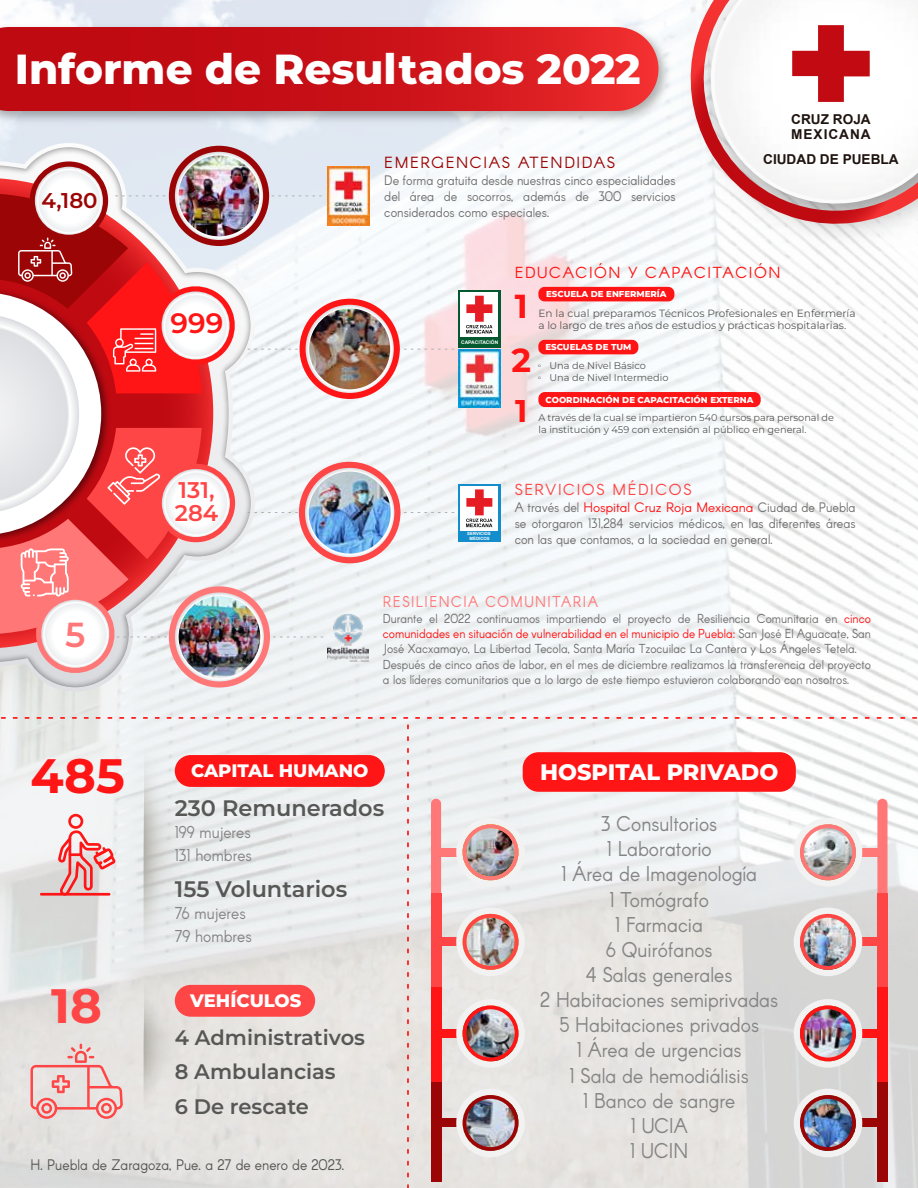
<style>
.page{position:relative;width:918px;height:1188px;background:#fff}
.page>*{position:absolute;margin:0;border:0;box-sizing:border-box;transform-origin:0 0}
.t1{font:700 48.3px "Montserrat";color:#ff1515}
.t2{font:700 48.3px "Montserrat";color:#ff4646}
.t3{font:800 42px "Montserrat";color:#fff}
.t4{font:600 34.65px "Montserrat";color:#f77}
.t5{font:700 33.3px "Montserrat";color:#ff1515}
.t6{font:700 31.35px "Montserrat";color:#ff1515}
.t7{font:600 28.05px "Montserrat";color:#ff1515}
.t8{font:600 22.65px/22.6px "Montserrat";color:#ff4646}
.t9{font:600 22.5px "Montserrat";color:#575756}
.t10{font:800 22.35px "Montserrat";color:#fff}
.t11{font:600 21.3px "Montserrat";color:#9c0505}
.t12{font:21px/25.2px "Arcon";color:#858585;text-align:center;scale:.92 1}
.t13{font:600 21px/34.5px "Montserrat";color:#575756}
.t14{font:800 18px "Montserrat";color:#fff}
.t15{font:16.8px/23px "Arcon";color:#858585;scale:.92 1}
.t16{font:15.75px "Arcon";letter-spacing:.1em;color:#9c0505}
.t17{font:15.6px "Arcon";letter-spacing:.1em;color:#ff1515}
.t18{font:15.6px "Arcon";letter-spacing:.1em;color:#ff4646}
.t19{font:15.45px "Arcon";letter-spacing:.1em;color:#f77;scale:.92 1}
.t20{font:15px "Arcon";color:#575756;scale:.92 1}
.t21{font:700 13.65px/14.9px "Arial";letter-spacing:.07em;color:#1f140f}
.t22{font:700 13.65px "Arial";color:#1f140f}
.t23{font:13.5px/16.2px "Arcon";color:#706f6f;text-align:justify;scale:.92 1}
.t24{font:12.75px/15.3px "Arcon";color:#706f6f;scale:.92 1}
.t25{font:10.5px/12px "Montserrat";color:#575756}
.t26{font:9.75px/12px "Montserrat";color:#575756}
.t27{font:800 8.55px "Montserrat";color:#fff}
.t28{font:700 4.95px "Arial";color:#fff}
.t29{font:700 4.35px/4.3px "Arial";color:#fff;text-align:center}
.s1{font-family:"Times New Roman"}
.s2{color:#ff1515}
</style>
<div class="page">
<img style="left:0;top:0;width:918px;height:1188px">
<img style="left:0;top:18px;width:651px;height:110px">
<svg style="left:0;top:27px;width:651px;height:84px;background:#cc141a"></svg>
<img style="left:651px;top:0;width:267px;height:272px">
<svg style="left:681px;top:0;width:237px;height:233px"></svg>
<svg style="left:687px;top:0;width:231px;height:225px"></svg>
<svg style="left:792px;top:25px;width:78px;height:77px"></svg>
<svg style="left:0;top:147px;width:251px;height:540px"></svg>
<svg style="left:30px;top:161px;width:78px;height:79px"></svg>
<svg style="left:35px;top:167px;width:68px;height:68px"></svg>
<div style="left:169px;top:146px;width:100px;height:100px;background:#9c0505;border-radius:50%"></div>
<svg style="left:175px;top:152px;width:88px;height:88px"></svg>
<img style="left:179px;top:155px;width:80px;height:81px;border-radius:40px">
<img style="left:327px;top:167px;width:43px;height:27px">
<svg style="left:411px;top:349px;width:43px;height:1px"></svg>
<svg style="left:411px;top:512px;width:43px;height:1px"></svg>
<div style="left:458px;top:484px;width:42px;height:57px;background:#148dcc"></div>
<div style="left:460px;top:486px;width:38px;height:44px;background:#fff"></div>
<svg style="left:466px;top:489px;width:26px;height:38px"></svg>
<svg style="left:0;top:194px;width:407px;height:483px"></svg>
<img style="left:327px;top:612px;width:42px;height:49px">
<div style="left:169px;top:586px;width:101px;height:102px;background:#f77;border-radius:50%"></div>
<svg style="left:175px;top:592px;width:89px;height:89px"></svg>
<img style="left:179px;top:596px;width:81px;height:82px;border-radius:41px">
<div style="left:300px;top:299px;width:100px;height:100px;background:#ff1515;border-radius:50%"></div>
<svg style="left:306px;top:305px;width:88px;height:88px"></svg>
<img style="left:309px;top:308px;width:81px;height:81px;border-radius:40px">
<div style="left:458px;top:290px;width:42px;height:58px;background:#045930"></div>
<div style="left:460px;top:293px;width:38px;height:44px;background:#fff"></div>
<svg style="left:466px;top:296px;width:26px;height:38px"></svg>
<img style="left:458px;top:350px;width:42px;height:57px">
<div style="left:538px;top:287px;width:136px;height:14px;background:#ff1515;border-radius:6px"></div>
<div style="left:538px;top:392px;width:223px;height:15px;background:#ff1515;border-radius:6px"></div>
<div style="left:538px;top:340px;width:100px;height:14px;background:#ff1515;border-radius:6px"></div>
<hr style="left:40px;top:893px;width:70px;height:3px;background:#ff1515">
<svg style="left:58px;top:814px;width:58px;height:82px"></svg>
<svg style="left:144px;top:752px;width:59px;height:200px;background:#e2e4e4"></svg>
<div style="left:175px;top:755px;width:210px;height:32px;background:#ff1515;border-radius:16px"></div>
<svg style="left:144px;top:982px;width:59px;height:128px;background:#dfddd9"></svg>
<div style="left:175px;top:985px;width:140px;height:32px;background:#ff4646;border-radius:16px"></div>
<svg style="left:30px;top:1044px;width:93px;height:75px;background:#eac4c2"></svg>
<svg style="left:403px;top:717px;width:6px;height:12px"></svg>
<div style="left:523px;top:752px;width:273px;height:40px;background:#ff1515;border-radius:16px"></div>
<div style="left:433px;top:937px;width:47px;height:9px;background:#ff4646"></div>
<svg style="left:431px;top:799px;width:10px;height:94px"></svg>
<div style="left:431px;top:893px;width:10px;height:100px;background:#ff4646"></div>
<div style="left:431px;top:988px;width:10px;height:99px;background:#ff1515"></div>
<div style="left:431px;top:1082px;width:10px;height:100px;background:#9c0505"></div>
<div style="left:433px;top:848px;width:47px;height:8px;background:#f77"></div>
<div style="left:456px;top:818px;width:69px;height:69px;background:#f2f2f2;border-radius:50%"></div>
<img style="left:463px;top:824px;width:56px;height:56px">
<div style="left:456px;top:908px;width:69px;height:68px;background:#f2f2f2;border-radius:50%"></div>
<img style="left:463px;top:914px;width:56px;height:56px">
<div style="left:433px;top:1029px;width:47px;height:9px;background:#ff1515"></div>
<div style="left:433px;top:1118px;width:47px;height:9px;background:#9c0505"></div>
<div style="left:456px;top:999px;width:69px;height:69px;background:#f2f2f2;border-radius:50%"></div>
<img style="left:463px;top:1005px;width:56px;height:56px">
<div style="left:456px;top:1089px;width:69px;height:68px;background:#f2f2f2;border-radius:50%"></div>
<img style="left:463px;top:1095px;width:56px;height:56px">
<div style="left:839px;top:937px;width:47px;height:9px;background:#ff4646"></div>
<svg style="left:877px;top:799px;width:11px;height:94px"></svg>
<div style="left:877px;top:893px;width:11px;height:100px;background:#ff4646"></div>
<div style="left:877px;top:988px;width:11px;height:99px;background:#ff1515"></div>
<div style="left:877px;top:1082px;width:11px;height:100px;background:#9c0505"></div>
<div style="left:839px;top:848px;width:47px;height:8px;background:#f77"></div>
<div style="left:839px;top:1029px;width:47px;height:9px;background:#ff1515"></div>
<div style="left:839px;top:1118px;width:47px;height:9px;background:#9c0505"></div>
<div style="left:794px;top:818px;width:68px;height:69px;background:#f2f2f2;border-radius:50%"></div>
<svg style="left:800px;top:824px;width:56px;height:56px"></svg>
<div style="left:794px;top:908px;width:68px;height:68px;background:#f2f2f2;border-radius:50%"></div>
<img style="left:800px;top:914px;width:56px;height:56px">
<div style="left:794px;top:999px;width:68px;height:69px;background:#f2f2f2;border-radius:50%"></div>
<img style="left:800px;top:1005px;width:56px;height:56px">
<div style="left:794px;top:1089px;width:68px;height:68px;background:#f2f2f2;border-radius:50%"></div>
<img style="left:800px;top:1095px;width:56px;height:56px">
<h2 class="t3" style="left:15px;top:41px;width:628px">Informe de Resultados 2022</h2>
<p class="t21" style="left:791px;top:112px;width:81px">CRUZ ROJA<br>MEXICANA</p>
<h3 class="t11" style="left:41px;top:186px;width:58px">4,180</h3>
<h3 class="t4" style="left:65px;top:612px;width:22px">5</h3>
<h3 class="t7" style="left:171px;top:305px;width:54px">999</h3>
<h3 class="t8" style="left:175px;top:478px;width:45px">131,<br>284</h3>
<p class="t16" style="left:384px;top:152px;width:232px">EMERGENCIAS ATENDIDAS</p>
<p class="t22" style="left:763px;top:150px;width:137px">CIUDAD DE PUEBLA</p>
<p class="t23" style="left:384px;top:173px;width:318px">De forma gratuita desde nuestras cinco especialidades del área de socorros, además de 300 servicios considerados como especiales.</p>
<p class="t28" style="left:461px;top:339px;width:39px">CAPACITACIÓN</p>
<p class="t17" style="left:515px;top:263px;width:267px">EDUCACIÓN Y CAPACITACIÓN</p>
<h3 class="t5" style="left:515px;top:283px;width:15px">1</h3>
<p class="t27" style="left:546px;top:289px;width:122px">ESCUELA DE ENFERMERÍA</p>
<p class="t25" style="left:538px;top:307px;width:319px">En la cual preparamos Técnicos Profesionales en Enfermería a lo largo de tres años de estudios y prácticas hospitalarias.</p>
<h3 class="t5" style="left:512px;top:337px;width:21px">2</h3>
<h3 class="t6" style="left:515px;top:389px;width:14px">1</h3>
<p class="t27" style="left:545px;top:342px;width:88px">ESCUELAS DE TUM</p>
<p class="t26" style="left:538px;top:359px;width:132px"><span class="s1">◦</span> Una de Nivel Básico<br><span class="s1">◦</span> Una de Nivel Intermedio</p>
<p class="t27" style="left:546px;top:394px;width:209px">COORDINACIÓN DE CAPACITACIÓN EXTERNA</p>
<p class="t26" style="left:538px;top:412px;width:297px">A través de la cual se impartieron 540 cursos para personal de la institución y 459 con extensión al público en general.</p>
<p class="t29" style="left:467px;top:532px;width:25px">SERVICIOS<br>MÉDICOS</p>
<p class="t18" style="left:515px;top:479px;width:179px">SERVICIOS MÉDICOS</p>
<p class="t23" style="left:515px;top:500px;width:372px">A través del <span class="s2">Hospital Cruz Roja Mexicana</span> Ciudad de Puebla se otorgaron 131,284 servicios médicos, en las diferentes áreas con las que contamos, a la sociedad en general.</p>
<p class="t19" style="left:383px;top:591px;width:235px">RESILIENCIA COMUNITARIA</p>
<p class="t24" style="left:383px;top:612px;width:532px">Durante el 2022 continuamos impartiendo el proyecto de Resiliencia Comunitaria en <span class="s2">cinco comunidades en situación de vulnerabilidad en el municipio de Puebla:</span> San José El Aguacate, San José Xacxamayo, La Libertad Tecola, Santa María Tzocuilac La Cantera y Los Ángeles Tetela.<br>Después de cinco años de labor, en el mes de diciembre realizamos la transferencia del proyecto a los líderes comunitarios que a lo largo de este tiempo estuvieron colaborando con nosotros.</p>
<h1 class="t1" style="left:30px;top:741px;width:96px">485</h1>
<h3 class="t14" style="left:191px;top:759px;width:179px">CAPITAL HUMANO</h3>
<h3 class="t9" style="left:175px;top:793px;width:211px">230 Remunerados</h3>
<h3 class="t15" style="left:175px;top:822px;width:86px">199 mujeres<br>131 hombres</h3>
<h3 class="t9" style="left:175px;top:874px;width:174px">155 Voluntarios</h3>
<h3 class="t15" style="left:175px;top:903px;width:85px">76 mujeres<br>79 hombres</h3>
<h1 class="t2" style="left:51px;top:971px;width:52px">18</h1>
<h3 class="t14" style="left:190px;top:989px;width:113px">VEHÍCULOS</h3>
<h3 class="t13" style="left:175px;top:1019px;width:192px">4 Administrativos<br>8 Ambulancias<br>6 De rescate</h3>
<p class="t20" style="left:30px;top:1155px;width:343px">H. Puebla de Zaragoza, Pue. a 27 de enero de 2023.</p>
<h3 class="t10" style="left:540px;top:757px;width:240px">HOSPITAL PRIVADO</h3>
<h3 class="t12" style="left:540px;top:813px;width:260px">3 Consultorios<br>1 Laboratorio<br>1 Área de Imagenología<br>1 Tomógrafo<br>1 Farmacia<br>6 Quirófanos<br>4 Salas generales<br>2 Habitaciones semiprivadas<br>5 Habitaciones privados<br>1 Área de urgencias<br>1 Sala de hemodiálisis<br>1 Banco de sangre<br>1 UCIA<br>1 UCIN</h3>
</div>
